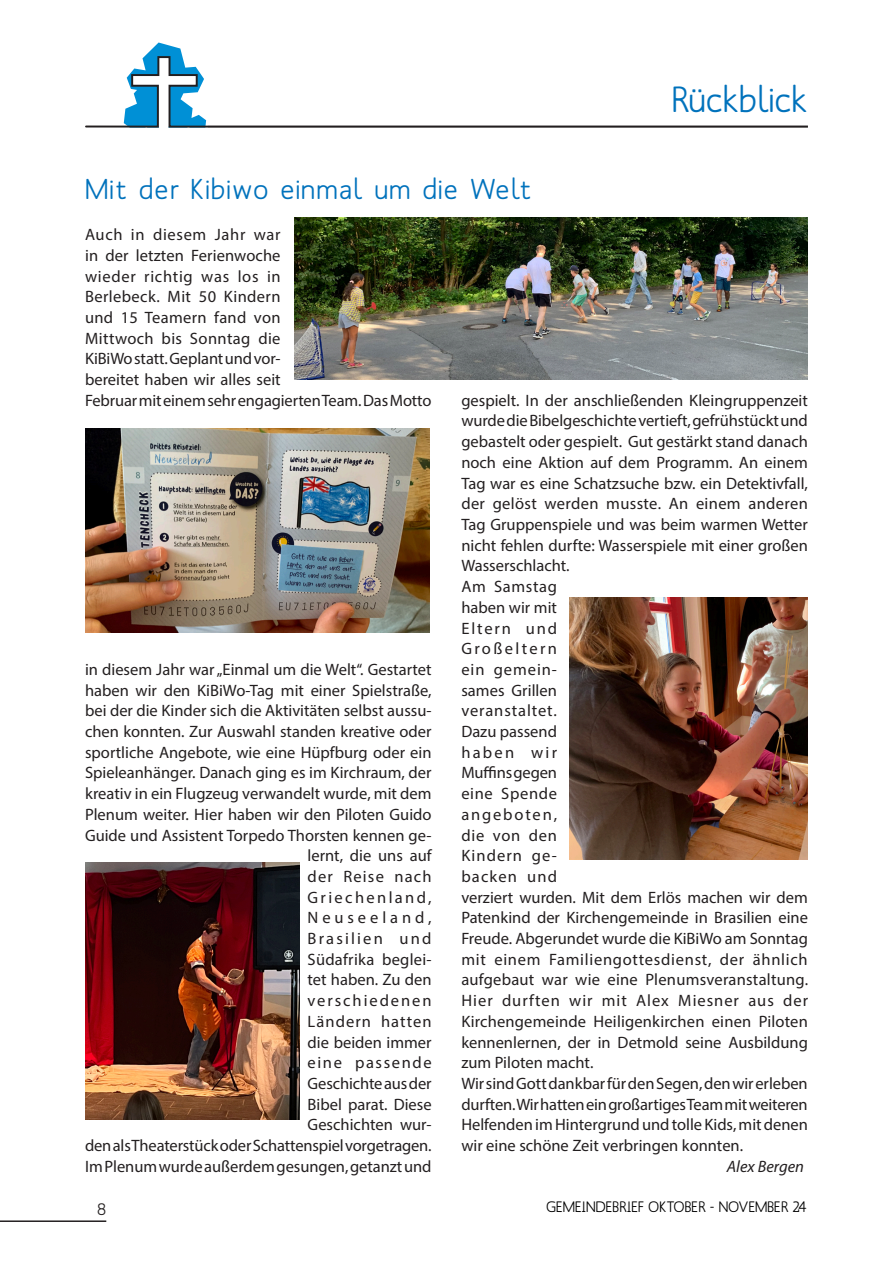
<style>
.page{position:relative;width:893px;height:1263px;background:#fff}
.page>*{position:absolute;margin:0;border:0;box-sizing:border-box;transform-origin:0 0}
.Rubrik_BE{font:500 36px "Mank Sans";color:#0072bc}
.Autor{font:500 28.5px "Mank Sans";letter-spacing:.04em;color:#0072bc}
.Fließtext{font:16.5px/20.7px "Myriad Pro";color:#231f20}
.Fließtext-2{font:italic 16.5px "Myriad Pro";color:#231f20}
.t1{font:500 16.5px "Mank Sans";color:#231f20}
.t2{font:500 15px "Mank Sans";color:#000}
</style>
<div class="page">
<hr style="left:0;top:1220px;width:106px;height:2px;background:#231f20">
<hr style="left:208px;top:126px;width:600px;height:2px;background:#231f20">
<svg style="left:85px;top:43px;width:123px;height:85px"></svg>
<img style="left:294px;top:218px;width:514px;height:161px">
<img style="left:85px;top:862px;width:214px;height:257px">
<img style="left:85px;top:428px;width:344px;height:204px">
<img style="left:570px;top:597px;width:238px;height:263px">
<p class="Rubrik_BE" style="left:671px;top:77px;width:139px">Rückblick</p>
<p class="Autor" style="left:85px;top:171px;width:448px">Mit der Kibiwo einmal um die Welt</p>
<p class="Fließtext" style="left:85px;top:224px;width:348px">Auch in diesem Jahr war<br>in der letzten Ferienwoche<br>wieder richtig was los in<br>Berlebeck. Mit 50 Kindern<br>und 15 Teamern fand von<br>Mittwoch bis Sonntag die<br>KiBiWo statt. Geplant und vor-<br>bereitet haben wir alles seit<br>Februar mit einem sehr engagierten Team. Das Motto</p>
<p class="Fließtext" style="left:461px;top:390px;width:348px;text-align:justify">gespielt. In der anschließenden Kleingruppenzeit wurde die Bibelgeschichte vertieft, gefrühstückt und gebastelt oder gespielt. Gut gestärkt stand danach noch eine Aktion auf dem Programm. An einem Tag war es eine Schatzsuche bzw. ein Detektivfall, der gelöst werden musste. An einem anderen Tag Gruppenspiele und was beim warmen Wetter nicht fehlen durfte: Wasserspiele mit einer großen Wasserschlacht.</p>
<p class="Fließtext" style="left:461px;top:576px;width:348px">Am Samstag<br>haben wir mit<br>Eltern und<br>Großeltern<br>ein gemein-<br>sames Grillen<br>veranstaltet.<br>Dazu passend<br>haben wir<br>Muffins gegen<br>eine Spende<br>angeboten,<br>die von den<br>Kindern ge-<br>backen und<br>verziert wurden. Mit dem Erlös machen wir dem<br>Patenkind der Kirchengemeinde in Brasilien eine<br>Freude. Abgerundet wurde die KiBiWo am Sonntag mit einem Familiengottesdienst, der ähnlich aufgebaut war wie eine Plenumsveranstaltung.<br>Hier durften wir mit Alex Miesner aus der<br>Kirchengemeinde Heiligenkirchen einen Piloten kennenlernen, der in Detmold seine Ausbildung zum Piloten macht.</p>
<p class="Fließtext" style="left:461px;top:1073px;width:348px;text-align:justify">Wir sind Gott dankbar für den Segen, den wir erleben durften. Wir hatten ein großartiges Team mit weiteren Helfenden im Hintergrund und tolle Kids, mit denen wir eine schöne Zeit verbringen konnten.</p>
<p class="Fließtext-2" style="left:727px;top:1156px;width:79px">Alex Bergen</p>
<p class="Fließtext" style="left:85px;top:659px;width:348px;text-align:right">in diesem Jahr war „Einmal um die Welt“. Gestartet haben wir den KiBiWo-Tag mit einer Spielstraße, bei der die Kinder sich die Aktivitäten selbst aussu&shy;chen konnten. Zur Auswahl standen kreative oder sportliche Angebote, wie eine Hüpfburg oder ein<br>Spieleanhänger. Danach ging es im Kirchraum, der kreativ in ein Flugzeug verwandelt wurde, mit dem<br>Plenum weiter. Hier haben wir den Piloten Guido<br>Guide und Assistent Torpedo Thorsten kennen ge&shy;lernt, die uns auf<br>der Reise nach<br>Griechenland,<br>Neuseeland,<br>Brasilien und<br>Südafrika beglei-<br>tet haben. Zu den<br>verschiedenen<br>Ländern hatten<br>die beiden immer<br>eine passende<br>Geschichte aus der<br>Bibel parat. Diese<br>Geschichten wur-<br>den als Theaterstück oder Schattenspiel vorgetragen.<br>Im Plenum wurde außerdem gesungen, getanzt und</p>
<p class="t1" style="left:97px;top:1199px;width:11px">8</p>
<p class="t2" style="left:546px;top:1197px;width:262px">GEMEINDEBRIEF OKTOBER - NOVEMBER 24</p>
</div>
